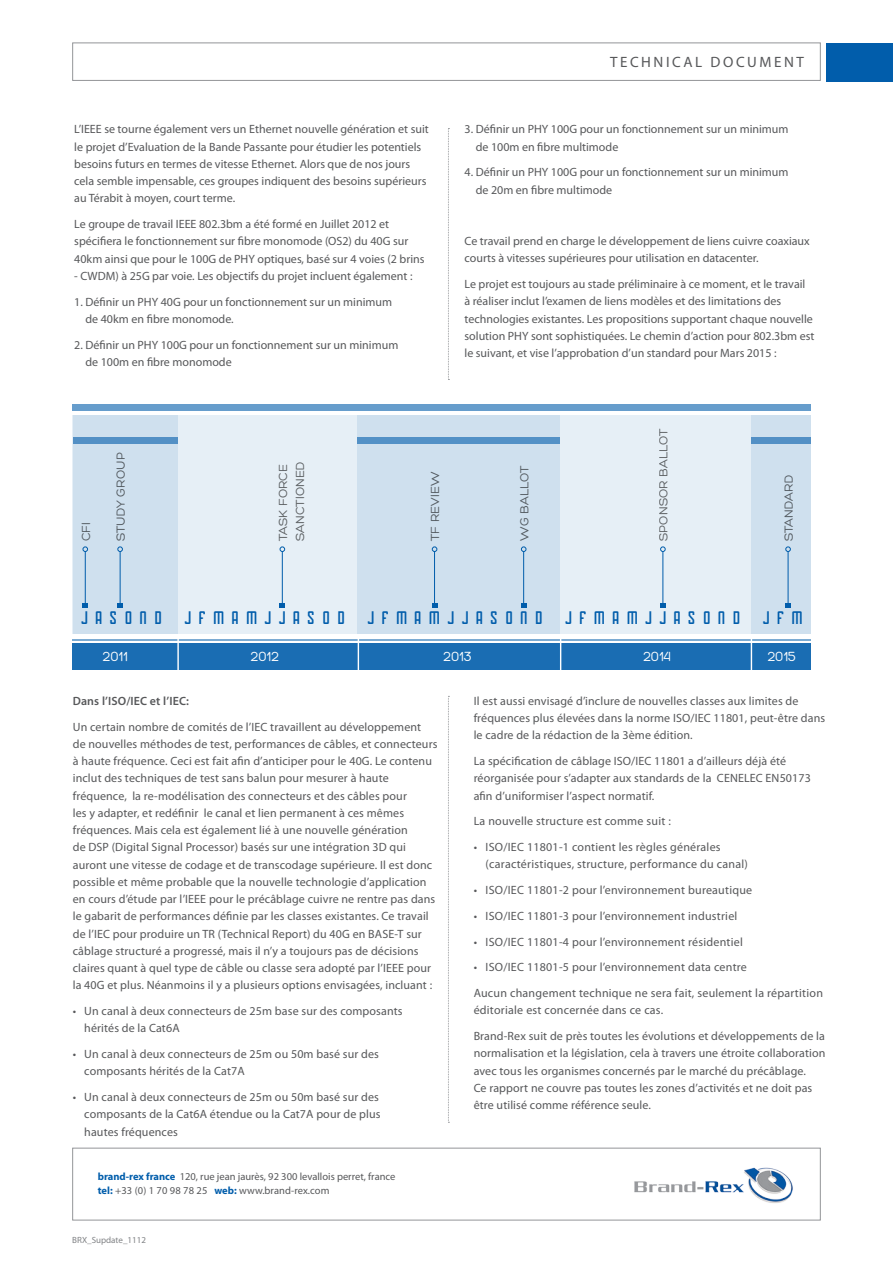
<style>
.page{position:relative;width:893px;height:1263px;background:#fff}
.page>*{position:absolute;margin:0;border:0;box-sizing:border-box;transform-origin:0 0}
.t1{font:16.95px "Santa Rosalia";color:#015dab}
.t2{font:15px "Myriad Pro";letter-spacing:.17em;color:#57585a}
.t3{font:14.4px "Hero";color:#fff}
.t4{font:12.75px/17px "Hero";color:#000}
.t5{font:12px/17.2px "Myriad Pro";letter-spacing:.01em;color:#57585a}
.t6{font:600 12px "Myriad Pro";letter-spacing:.01em;color:#57585a}
.t7{font:10.5px/13.5px "Myriad Pro";color:#57585a}
.t8{font:9px "Myriad Pro";color:#808285}
.s1{font-weight:700;color:#015dab}
</style>
<div class="page">
<div style="left:72px;top:1148px;width:749px;height:72px;border:1px solid #939598"></div>
<div style="left:72px;top:43px;width:749px;height:38px;background:#fff;border:1px solid #939598"></div>
<div style="left:826px;top:43px;width:67px;height:38px;background:#015dab"></div>
<svg style="left:448px;top:696px;width:1px;height:427px"></svg>
<svg style="left:448px;top:128px;width:1px;height:252px"></svg>
<img style="left:634px;top:1167px;width:159px;height:36px">
<div style="left:73px;top:404px;width:738px;height:6px;background:#669dcc"></div>
<svg style="left:177px;top:415px;width:574px;height:219px;background:#dce8f2"></svg>
<div style="left:73px;top:415px;width:104px;height:219px;background:#cfe0ee"></div>
<div style="left:751px;top:415px;width:60px;height:219px;background:#cfe0ee"></div>
<div style="left:73px;top:643px;width:738px;height:27px;background:#1a6db3"></div>
<hr style="left:73px;top:639px;width:738px;height:2px;background:#015dab">
<hr style="left:177px;top:636px;width:2px;height:38px;background:#fff">
<hr style="left:358px;top:636px;width:1px;height:38px;background:#fff">
<hr style="left:560px;top:636px;width:1px;height:38px;background:#fff">
<hr style="left:751px;top:636px;width:1px;height:38px;background:#fff">
<hr style="left:120px;top:552px;width:1px;height:54px;background:#015dab">
<hr style="left:282px;top:552px;width:1px;height:54px;background:#015dab">
<hr style="left:434px;top:552px;width:1px;height:54px;background:#015dab">
<hr style="left:523px;top:552px;width:1px;height:54px;background:#015dab">
<hr style="left:662px;top:552px;width:1px;height:54px;background:#015dab">
<hr style="left:788px;top:552px;width:1px;height:54px;background:#015dab">
<svg style="left:117px;top:546px;width:6px;height:6px"></svg>
<svg style="left:280px;top:546px;width:5px;height:6px"></svg>
<svg style="left:432px;top:546px;width:5px;height:6px"></svg>
<svg style="left:521px;top:546px;width:5px;height:6px"></svg>
<svg style="left:660px;top:546px;width:6px;height:6px"></svg>
<svg style="left:785px;top:546px;width:6px;height:6px"></svg>
<svg style="left:118px;top:603px;width:5px;height:4px"></svg>
<svg style="left:280px;top:603px;width:5px;height:4px"></svg>
<svg style="left:432px;top:603px;width:5px;height:4px"></svg>
<svg style="left:521px;top:603px;width:5px;height:4px"></svg>
<svg style="left:660px;top:603px;width:5px;height:4px"></svg>
<svg style="left:785px;top:603px;width:6px;height:4px"></svg>
<svg style="left:83px;top:603px;width:5px;height:4px"></svg>
<hr style="left:85px;top:552px;width:1px;height:54px;background:#015dab">
<svg style="left:82px;top:546px;width:6px;height:6px"></svg>
<p class="t5" style="left:74px;top:121px;width:356px;text-indent:30px">se tourne également vers un Ethernet nouvelle génération et suit le projet d’Evaluation de la Bande Passante pour étudier les potentiels besoins futurs en termes de vitesse Ethernet. Alors que de nos jours cela semble impensable, ces groupes indiquent des besoins supérieurs au Térabit à moyen, court terme.</p>
<p class="t5" style="left:74px;top:216px;width:108px">Le groupe de travail IEEE</p>
<p class="t5" style="left:74px;top:121px;width:13px">L’IEEE</p>
<p class="t5" style="left:74px;top:216px;width:352px;text-indent:125px">802.3bm a été formé en Juillet 2012 et spécifiera le fonctionnement sur fibre monomode (OS2) du 40G sur<br>40km ainsi que pour le 100G de PHY optiques, basé sur 4 voies (2 brins</p>
<p class="t5" style="left:74px;top:267px;width:340px">- CWDM) à 25G par voie. Les objectifs du projet incluent également :</p>
<p class="t5" style="left:85px;top:293px;width:308px;text-indent:-11px">1. Définir un PHY 40G pour un fonctionnement sur un minimum de 40km en fibre monomode.</p>
<p class="t5" style="left:85px;top:336px;width:314px;text-indent:-11px">2. Définir un PHY 100G pour un fonctionnement sur un minimum de 100m en fibre monomode</p>
<p class="t2" style="left:610px;top:54px;width:195px">technical document</p>
<p class="t5" style="left:476px;top:121px;width:314px;text-indent:-11px">3. Définir un PHY 100G pour un fonctionnement sur un minimum de 100m en fibre multimode</p>
<p class="t5" style="left:476px;top:164px;width:314px;text-indent:-11px">4. Définir un PHY 100G pour un fonctionnement sur un minimum de 20m en fibre multimode</p>
<p class="t5" style="left:464px;top:233px;width:347px">Ce travail prend en charge le développement de liens cuivre coaxiaux courts à vitesses supérieures pour utilisation en datacenter.</p>
<p class="t5" style="left:464px;top:276px;width:352px">Le projet est toujours au stade préliminaire à ce moment, et le travail<br>à réaliser inclut l’examen de liens modèles et des limitations des technologies existantes. Les propositions supportant chaque nouvelle solution PHY sont sophistiquées. Le chemin d’action pour 802.3bm est le suivant, et vise l’approbation d’un standard pour Mars 2015 :</p>
<p class="t4" style="left:77px;top:541px;width:21px;rotate:-90deg">CFI</p>
<p class="t4" style="left:112px;top:541px;width:91px;rotate:-90deg">STUDY GROUP</p>
<p class="t4" style="left:275px;top:541px;width:81px;rotate:-90deg">TASK FORCE<br>SANCTIONED</p>
<p class="t4" style="left:427px;top:541px;width:71px;rotate:-90deg">TF REVIEW</p>
<p class="t4" style="left:516px;top:541px;width:77px;rotate:-90deg">WG BALLOT</p>
<p class="t4" style="left:655px;top:541px;width:114px;rotate:-90deg">SPONSOR BALLOT</p>
<p class="t4" style="left:780px;top:541px;width:68px;rotate:-90deg">STANDARD</p>
<h1 class="t1" style="left:81px;top:608px;width:82px">J A S O N D</h1>
<h1 class="t1" style="left:184px;top:608px;width:161px">J F M A M J J A S O D</h1>
<h1 class="t1" style="left:367px;top:608px;width:176px">J F M A M J J A S O N D</h1>
<h1 class="t1" style="left:565px;top:608px;width:176px">J F M A M J J A S O N D</h1>
<h1 class="t1" style="left:763px;top:608px;width:41px">J F M</h1>
<p class="t3" style="left:102px;top:649px;width:27px">2011</p>
<p class="t3" style="left:250px;top:649px;width:30px">2012</p>
<p class="t3" style="left:443px;top:649px;width:30px">2013</p>
<p class="t3" style="left:643px;top:649px;width:29px">2014</p>
<p class="t3" style="left:767px;top:649px;width:30px">2015</p>
<p class="t6" style="left:73px;top:694px;width:118px">Dans l’ISO/IEC et l’IEC:</p>
<p class="t5" style="left:73px;top:718px;width:366px">Un certain nombre de comités de l’IEC travaillent au développement<br>de nouvelles méthodes de test, performances de câbles, et connecteurs à haute fréquence. Ceci est fait afin d’anticiper pour le 40G. Le contenu inclut des techniques de test sans balun pour mesurer à haute fréquence, la re-modélisation des connecteurs et des câbles pour<br>les y adapter, et redéfinir le canal et lien permanent à ces mêmes fréquences. Mais cela est également lié à une nouvelle génération<br>de DSP (Digital Signal Processor) basés sur une intégration 3D qui auront une vitesse de codage et de transcodage supérieure. I l est donc possible et même probable que la nouvelle technologie d’application en cours d’étude par l’IEEE</p>
<p class="t5" style="left:73px;top:891px;width:364px;text-indent:136px">pour le précâblage cuivre ne rentre pas dans le gabarit de performances définie par les classes existantes. Ce travail de l’IEC pour produire un TR (Technical Report) du 40G en BASE-T sur câblage structuré a progressé, mais il n’y a toujours pas de décisions claires quant à quel type de câble ou classe sera adopté par l’IEEE</p>
<p class="t5" style="left:73px;top:960px;width:361px;text-align:right">pour<br>la 40G et plus. Néanmoins il y a plusieurs options envisagées, incluant :</p>
<p class="t5" style="left:84px;top:1003px;width:320px;text-indent:-11px">• Un canal à deux connecteurs de 25m base sur des composants hérités de la Cat6A</p>
<p class="t5" style="left:84px;top:1046px;width:296px;text-indent:-11px">• Un canal à deux connecteurs de 25m ou 50m basé sur des composants hérités de la Cat7A</p>
<p class="t5" style="left:84px;top:1089px;width:298px;text-indent:-11px">• Un canal à deux connecteurs de 25m ou 50m basé sur des composants de la Cat6A étendue ou la Cat7A pour de plus hautes fréquences</p>
<p class="t7" style="left:98px;top:1170px;width:299px"><span class="s1">brand-rex france</span> 120, rue jean jaurès, 92 300 levallois perret, france <span class="s1">tel:</span> +33 (0) 1 70 98 78 25 <span class="s1">web:</span> www.brand-rex.com</p>
<p class="t8" style="left:72px;top:1235px;width:75px">BRX_Supdate_1112</p>
<p class="t5" style="left:474px;top:692px;width:353px">I l est aussi envisagé d’inclure de nouvelles classes aux limites de fréquences plus élevées dans la norme ISO/IEC 11801, peut-être dans le cadre de la rédaction de la 3ème édition.</p>
<p class="t5" style="left:474px;top:753px;width:314px">La spécification de câblage ISO/IEC 11801 a d’ailleurs déjà été réorganisée pour s’adapter aux standards de la CENELEC</p>
<p class="t5" style="left:766px;top:770px;width:47px">EN50173</p>
<p class="t5" style="left:474px;top:783px;width:199px;line-height:25.8px">afin d’uniformiser l’aspect normatif.<br>La nouvelle structure est comme suit :</p>
<p class="t5" style="left:486px;top:839px;width:264px;text-indent:-12px">• ISO/IEC 11801-1 contient les règles générales (caractéristiques, structure, performance du canal)</p>
<p class="t5" style="left:474px;top:882px;width:280px">• ISO/IEC 11801-2 pour l’environnement bureautique</p>
<p class="t5" style="left:474px;top:907px;width:265px">• ISO/IEC 11801-3 pour l’environnement industriel</p>
<p class="t5" style="left:474px;top:933px;width:271px">• ISO/IEC 11801-4 pour l’environnement résidentiel</p>
<p class="t5" style="left:474px;top:955px;width:351px;line-height:25.8px">• ISO/IEC 11801-5 pour l’environnement data centre<br>Aucun changement technique ne sera fait, seulement la répartition</p>
<p class="t5" style="left:474px;top:998px;width:353px;line-height:25.8px">éditoriale est concernée dans ce cas.<br>Brand-Rex suit de près toutes les évolutions et développements de la</p>
<p class="t5" style="left:474px;top:1045px;width:353px">normalisation et la législation, cela à travers une étroite collaboration avec tous les organismes concernés par le marché du précâblage.<br>Ce rapport ne couvre pas toutes les zones d’activités et ne doit pas être utilisé comme référence seule.</p>
</div>
